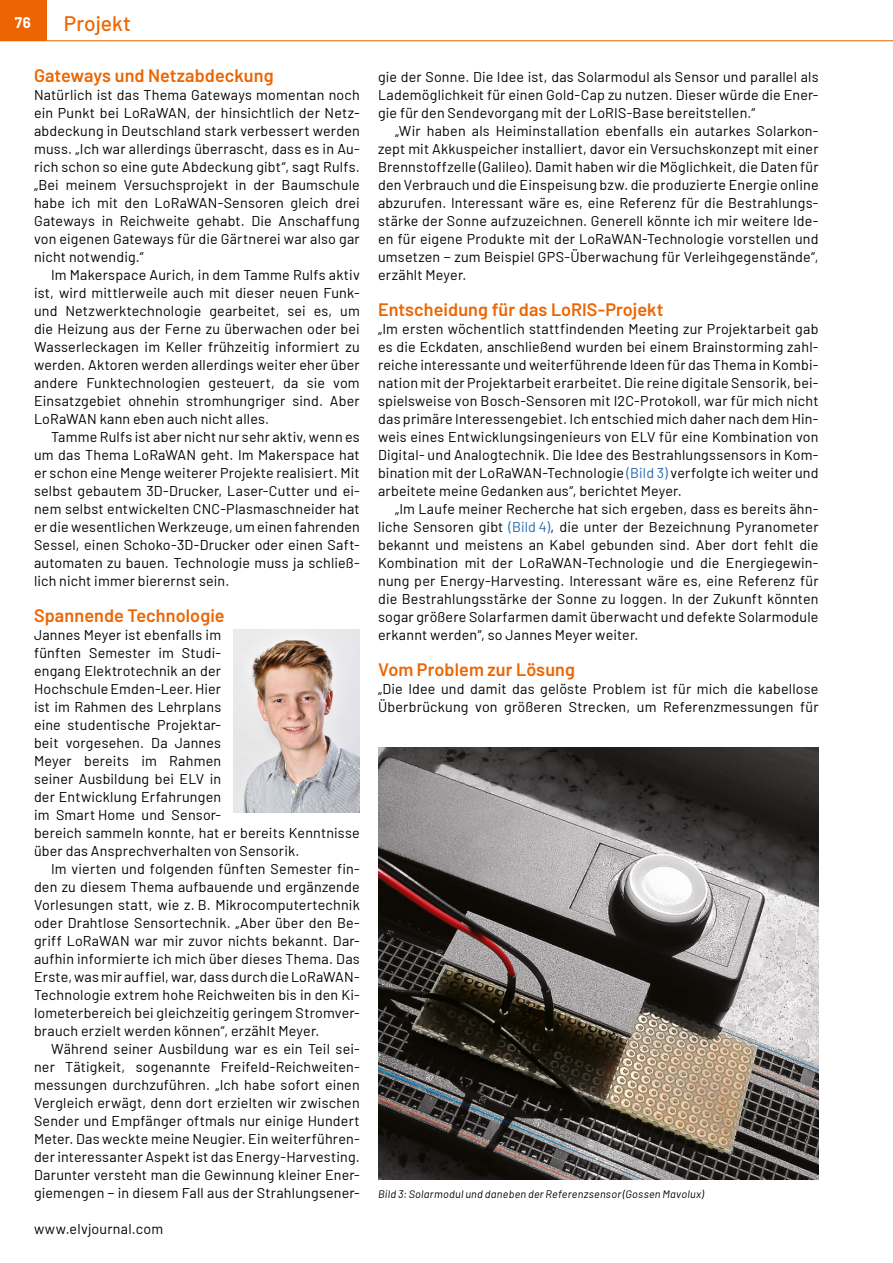
<style>
.page{position:relative;width:893px;height:1263px;background:#fff}
.page>*{position:absolute;margin:0;border:0;box-sizing:border-box;transform-origin:0 0}
.t1{font:500 21px "Barlow";color:#ec6502}
.ZZ{font:600 18px "Barlow";letter-spacing:.005em;color:#ec6502}
.t2{font:700 15px "Barlow";color:#fff}
.Fließtext_Neue_Zeile{font:14.25px/18px "Barlow";letter-spacing:.015em;color:#000;text-align:justify}
.Fließtext_Neuer_Absa{font:14.25px/18px "Barlow";letter-spacing:.015em;color:#000;text-align:justify}
.Bildunterschrift{font:italic 10.8px "Barlow";letter-spacing:.025em;color:#000}
.s1{color:#2769b2}
</style>
<div class="page">
<div style="left:0;top:0;width:47px;height:40px;background:#ec6502"></div>
<hr style="left:0;top:40px;width:893px;height:1px;background:#ec6502">
<img style="left:378px;top:748px;width:441px;height:432px">
<img style="left:234px;top:630px;width:126px;height:182px">
<p class="t2" style="left:15px;top:11px;width:17px">76</p>
<h1 class="t1" style="left:64px;top:8px;width:69px">Projekt</h1>
<p class="ZZ" style="left:34px;top:62px;width:241px">Gateways und Netzabdeckung</p>
<p class="Fließtext_Neuer_Absa" style="left:34px;top:85px;width:327px">Natürlich ist das Thema Gateways momentan noch ein Punkt bei LoRaWAN, der hinsichtlich der Netz&shy;abdeckung in Deutschland stark verbessert werden muss. „Ich war allerdings überrascht, dass es in Au&shy;rich schon so eine gute Abdeckung gibt“, sagt Rulfs. „Bei meinem Versuchsprojekt in der Baumschule habe ich mit den LoRaWAN-Sensoren gleich drei Gateways in Reichweite gehabt. Die Anschaffung von eigenen Gateways für die Gärtnerei war also gar nicht notwendig.“</p>
<p class="Fließtext_Neue_Zeile" style="left:34px;top:265px;width:327px;text-indent:17px">Im Makerspace Aurich, in dem Tamme Rulfs aktiv ist, wird mittlerweile auch mit dieser neuen Funk&shy;und Netzwerktechnologie gearbeitet, sei es, um die Heizung aus der Ferne zu überwachen oder bei Wasserleckagen im Keller frühzeitig informiert zu werden. Aktoren werden allerdings weiter eher über andere Funktechnologien gesteuert, da sie vom Einsatzgebiet ohnehin stromhungriger sind. Aber LoRaWAN kann eben auch nicht alles.</p>
<p class="Fließtext_Neue_Zeile" style="left:34px;top:427px;width:327px;text-indent:17px">Tamme Rulfs ist aber nicht nur sehr aktiv, wenn es um das Thema LoRaWAN geht. Im Makerspace hat er schon eine Menge weiterer Projekte realisiert. Mit selbst gebautem 3D-Drucker, Laser-Cutter und ei&shy;nem selbst entwickelten CNC-Plasmaschneider hat er die wesentlichen Werkzeuge, um einen fahrenden Sessel, einen Schoko-3D-Drucker oder einen Saft&shy;automaten zu bauen. Technologie muss ja schließ&shy;lich nicht immer bierernst sein.</p>
<p class="ZZ" style="left:34px;top:602px;width:192px">Spannende Technologie</p>
<p class="Fließtext_Neuer_Absa" style="left:34px;top:625px;width:327px;text-align:left">Jannes Meyer ist ebenfalls im<br>fünften Semester im Studi-<br>engang Elektrotechnik an der<br>Hochschule Emden-Leer. Hier<br>ist im Rahmen des Lehrplans<br>eine studentische Projektar-<br>beit vorgesehen. Da Jannes<br>Meyer bereits im Rahmen<br>seiner Ausbildung bei ELV in<br>der Entwicklung Erfahrungen<br>im Smart Home und Sensor-<br>bereich sammeln konnte, hat er bereits Kenntnisse über das Ansprechverhalten von Sensorik.</p>
<p class="Fließtext_Neue_Zeile" style="left:34px;top:859px;width:327px;text-indent:17px">Im vierten und folgenden fünften Semester fin&shy;den zu diesem Thema aufbauende und ergänzende Vorlesungen statt, wie z. B. Mikrocomputertechnik oder Drahtlose Sensortechnik. „Aber über den Be&shy;griff LoRaWAN war mir zuvor nichts bekannt. Dar&shy;aufhin informierte ich mich über dieses Thema. Das Erste, was mir auffiel, war, dass durch die LoRaWAN-Technologie extrem hohe Reichweiten bis in den Ki&shy;lometerbereich bei gleichzeitig geringem Stromver&shy;brauch erzielt werden können“, erzählt Meyer.</p>
<p class="Fließtext_Neue_Zeile" style="left:34px;top:1039px;width:327px;text-indent:17px">Während seiner Ausbildung war es ein Teil sei&shy;ner Tätigkeit, sogenannte Freifeld-Reichweiten&shy;messungen durchzuführen. „Ich habe sofort einen Vergleich erwägt, denn dort erzielten wir zwischen Sender und Empfänger oftmals nur einige Hundert Meter. Das weckte meine Neugier. Ein weiterführen&shy;der interessanter Aspekt ist das Energy-Harvesting.<br>Darunter versteht man die Gewinnung kleiner Ener&shy;giemengen − in diesem Fall aus der Strahlungsener-</p>
<p class="Fließtext_Neuer_Absa" style="left:34px;top:1219px;width:131px">www.elvjournal.com</p>
<p class="Fließtext_Neue_Zeile" style="left:378px;top:67px;width:442px">gie der Sonne. Die Idee ist, das Solarmodul als Sensor und parallel als Lademöglichkeit für einen Gold-Cap zu nutzen. Dieser würde die Ener&shy;gie für den Sendevorgang mit der LoRIS-Base bereitstellen.“</p>
<p class="Fließtext_Neue_Zeile" style="left:378px;top:121px;width:442px;text-indent:17px">„Wir haben als Heiminstallation ebenfalls ein autarkes Solarkon&shy;zept mit Akkuspeicher installiert, davor ein Versuchskonzept mit einer Brennstoffzelle (Galileo). Damit haben wir die Möglichkeit, die Daten für den Verbrauch und die Einspeisung bzw. die produzierte Energie online abzurufen. Interessant wäre es, eine Referenz für die Bestrahlungs&shy;stärke der Sonne aufzuzeichnen. Generell könnte ich mir weitere Ide&shy;en für eigene Produkte mit der LoRaWAN-Technologie vorstellen und umsetzen − zum Beispiel GPS-Überwachung für Verleihgegenstände“, erzählt Meyer.</p>
<p class="ZZ" style="left:378px;top:296px;width:287px">Entscheidung für das LoRIS-Projekt</p>
<p class="Fließtext_Neuer_Absa" style="left:378px;top:319px;width:442px">„Im ersten wöchentlich stattfindenden Meeting zur Projektarbeit gab es die Eckdaten, anschließend wurden bei einem Brainstorming zahl&shy;reiche interessante und weiterführende Ideen für das Thema in Kombi&shy;nation mit der Projektarbeit erarbeitet. Die reine digitale Sensorik, bei&shy;spielsweise von Bosch-Sensoren mit I2C-Protokoll, war für mich nicht das primäre Interessengebiet. Ich entschied mich daher nach dem Hin&shy;weis eines Entwicklungsingenieurs von ELV für eine Kombination von Digital- und Analogtechnik. Die Idee des Bestrahlungssensors in Kom&shy;bination mit der LoRaWAN-Technologie <span class="s1">(Bild 3)</span> verfolgte ich weiter und arbeitete meine Gedanken aus“, berichtet Meyer.</p>
<p class="Fließtext_Neue_Zeile" style="left:378px;top:499px;width:442px;text-indent:17px">„Im Laufe meiner Recherche hat sich ergeben, dass es bereits ähn&shy;liche Sensoren gibt <span class="s1">(Bild 4)</span>, die unter der Bezeichnung Pyranometer bekannt und meistens an Kabel gebunden sind. Aber dort fehlt die Kombination mit der LoRaWAN-Technologie und die Energiegewin&shy;nung per Energy-Harvesting. Interessant wäre es, eine Referenz für die Bestrahlungsstärke der Sonne zu loggen. In der Zukunft könnten sogar größere Solarfarmen damit überwacht und defekte Solarmodule erkannt werden“, so Jannes Meyer weiter.</p>
<p class="ZZ" style="left:378px;top:656px;width:198px">Vom Problem zur Lösung</p>
<p class="Fließtext_Neuer_Absa" style="left:378px;top:679px;width:442px">„Die Idee und damit das gelöste Problem ist für mich die kabellose<br>Überbrückung von größeren Strecken, um Referenzmessungen für</p>
<p class="Bildunterschrift" style="left:378px;top:1186px;width:327px">Bild 3: Solarmodul und daneben der Referenzsensor (Gossen Mavolux)</p>
</div>
